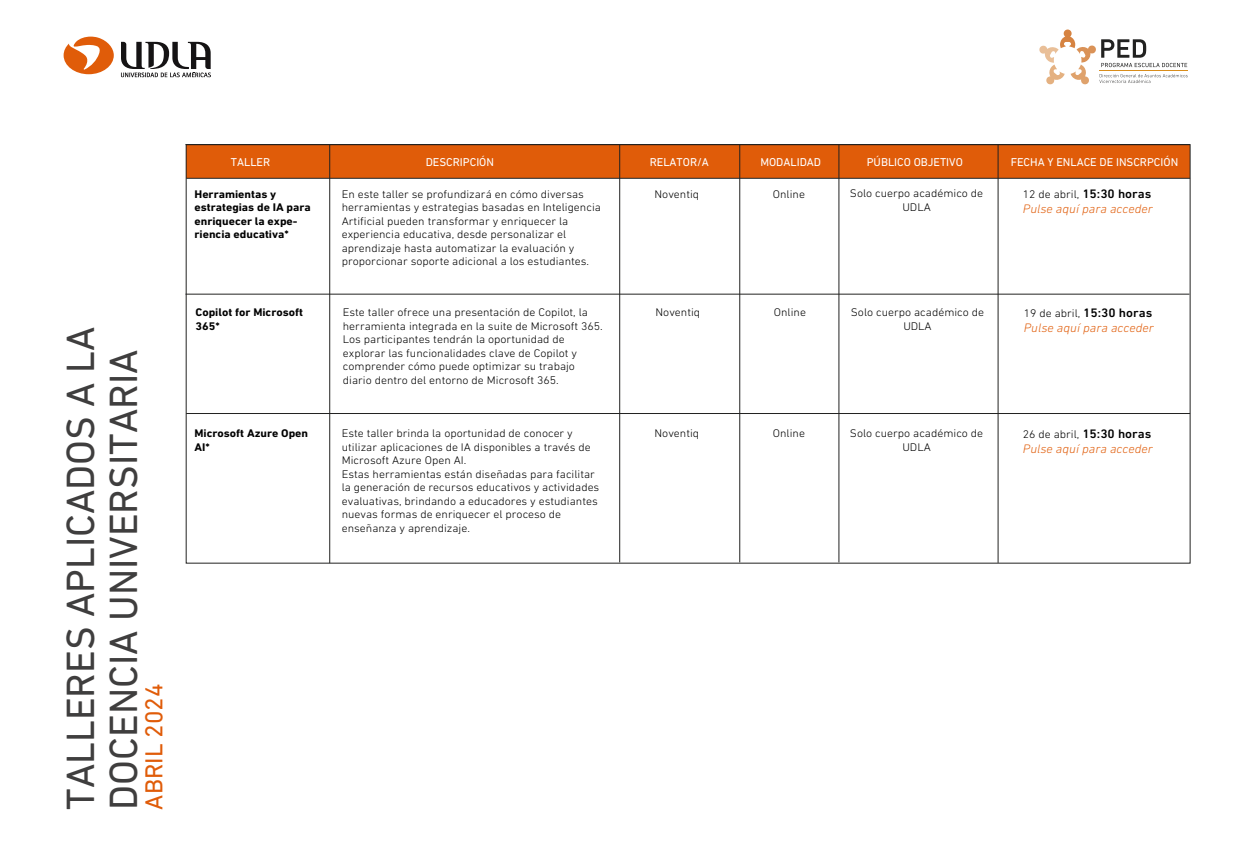
<style>
.page{position:relative;width:1250px;height:863px;background:#fff}
.page>*{position:absolute;margin:0;border:0;box-sizing:border-box;transform-origin:0 0}
.t1{font:40.12px/43.1px "DIN Next LT Pro";color:#3f3e3e}
.t2{font:25px "DIN Next LT Pro";color:#e05c09}
.t3{font:italic 300 12.5px "DIN Next LT Pro";color:#e05c09;scale:1.06 1}
.t4{font:11.62px "DIN Next LT Pro";color:#fff}
.t5{font:300 11.25px/13.5px "DIN Next LT Pro";color:#000;scale:1.06 1}
.t6{font:700 11.25px/13.5px "DIN Next LT Pro";color:#000;scale:1.06 1}
.s1{font-weight:500;font-size:12.5px}
</style>
<div class="page">
<svg style="left:64px;top:37px;width:50px;height:37px"></svg>
<svg style="left:121px;top:42px;width:90px;height:35px"></svg>
<svg style="left:1039px;top:30px;width:149px;height:55px"></svg>
<div style="left:186px;top:145px;width:1004px;height:33px;background:#e05c09"></div>
<hr style="left:619px;top:144px;width:1px;height:418px;background:#222221">
<hr style="left:329px;top:145px;width:1px;height:418px;background:#222221">
<hr style="left:186px;top:294px;width:1003px;height:1px;background:#222221">
<hr style="left:998px;top:145px;width:1px;height:418px;background:#222221">
<hr style="left:838px;top:144px;width:1px;height:418px;background:#222221">
<hr style="left:739px;top:144px;width:1px;height:418px;background:#222221">
<hr style="left:186px;top:178px;width:1004px;height:1px;background:#222221">
<hr style="left:186px;top:144px;width:1003px;height:1px;background:#222221">
<hr style="left:186px;top:413px;width:1004px;height:1px;background:#222221">
<h1 class="t1" style="left:58px;top:809px;width:484px;rotate:-90deg">TALLERES APLICADOS A LA<br>DOCENCIA UNIVERSITARIA</h1>
<h2 class="t2" style="left:139px;top:809px;width:127px;rotate:-90deg">ABRIL 2024</h2>
<p class="t4" style="left:231px;top:155px;width:41px">TALLER</p>
<p class="t4" style="left:426px;top:155px;width:70px">DESCRIPCIÓN</p>
<p class="t4" style="left:650px;top:155px;width:61px">RELATOR/A</p>
<p class="t4" style="left:760px;top:155px;width:62px">MODALIDAD</p>
<p class="t4" style="left:867px;top:155px;width:98px">PÚBLICO OBJETIVO</p>
<p class="t4" style="left:1011px;top:155px;width:169px">FECHA Y ENLACE DE INSCRPCIÓN</p>
<p class="t6" style="left:194px;top:187px;width:111px">Herramientas y estrategias de IA para enriquecer la expe&shy;riencia educativa*</p>
<p class="t5" style="left:342px;top:187px;width:246px">En este taller se profundizará en cómo diversas herramientas y estrategias basadas en Inteligencia Artificial pueden transformar y enriquecer la experiencia educativa, desde personalizar el aprendizaje hasta automatizar la evaluación y proporcionar soporte adicional a los estudiantes.</p>
<p class="t5" style="left:655px;top:187px;width:44px">Noventiq</p>
<p class="t5" style="left:773px;top:187px;width:32px">Online</p>
<p class="t5" style="left:850px;top:186px;width:127px;text-align:center">Solo cuerpo académico de<br>UDLA</p>
<p class="t5" style="left:1023px;top:187px;width:123px">12 de abril, <span class="s1">15:30 horas</span></p>
<p class="t3" style="left:1023px;top:202px;width:124px">Pulse aquí para acceder</p>
<p class="t6" style="left:196px;top:306px;width:103px">Copilot for Microsoft<br>365*</p>
<p class="t5" style="left:343px;top:306px;width:247px">Este taller ofrece una presentación de Copilot, la herramienta integrada en la suite de Microsoft 365.<br>Los participantes tendrán la oportunidad de explorar las funcionalidades clave de Copilot y comprender cómo puede optimizar su trabajo diario dentro del entorno de Microsoft 365.</p>
<p class="t5" style="left:656px;top:306px;width:44px">Noventiq</p>
<p class="t5" style="left:774px;top:306px;width:32px">Online</p>
<p class="t5" style="left:851px;top:305px;width:127px;text-align:center">Solo cuerpo académico de<br>UDLA</p>
<p class="t5" style="left:1024px;top:306px;width:123px">19 de abril, <span class="s1">15:30 horas</span></p>
<p class="t3" style="left:1024px;top:321px;width:124px">Pulse aquí para acceder</p>
<p class="t6" style="left:194px;top:427px;width:109px">Microsoft Azure Open<br>AI*</p>
<p class="t5" style="left:342px;top:427px;width:245px">Este taller brinda la oportunidad de conocer y utilizar aplicaciones de IA disponibles a través de Microsoft Azure Open AI.<br>Estas herramientas están diseñadas para facilitar la generación de recursos educativos y actividades evaluativas, brindando a educadores y estudiantes nuevas formas de enriquecer el proceso de enseñanza y aprendizaje.</p>
<p class="t5" style="left:655px;top:427px;width:44px">Noventiq</p>
<p class="t5" style="left:773px;top:427px;width:32px">Online</p>
<p class="t5" style="left:850px;top:426px;width:127px;text-align:center">Solo cuerpo académico de<br>UDLA</p>
<p class="t5" style="left:1023px;top:427px;width:123px">26 de abril, <span class="s1">15:30 horas</span></p>
<p class="t3" style="left:1023px;top:441px;width:124px">Pulse aquí para acceder</p>
</div>
